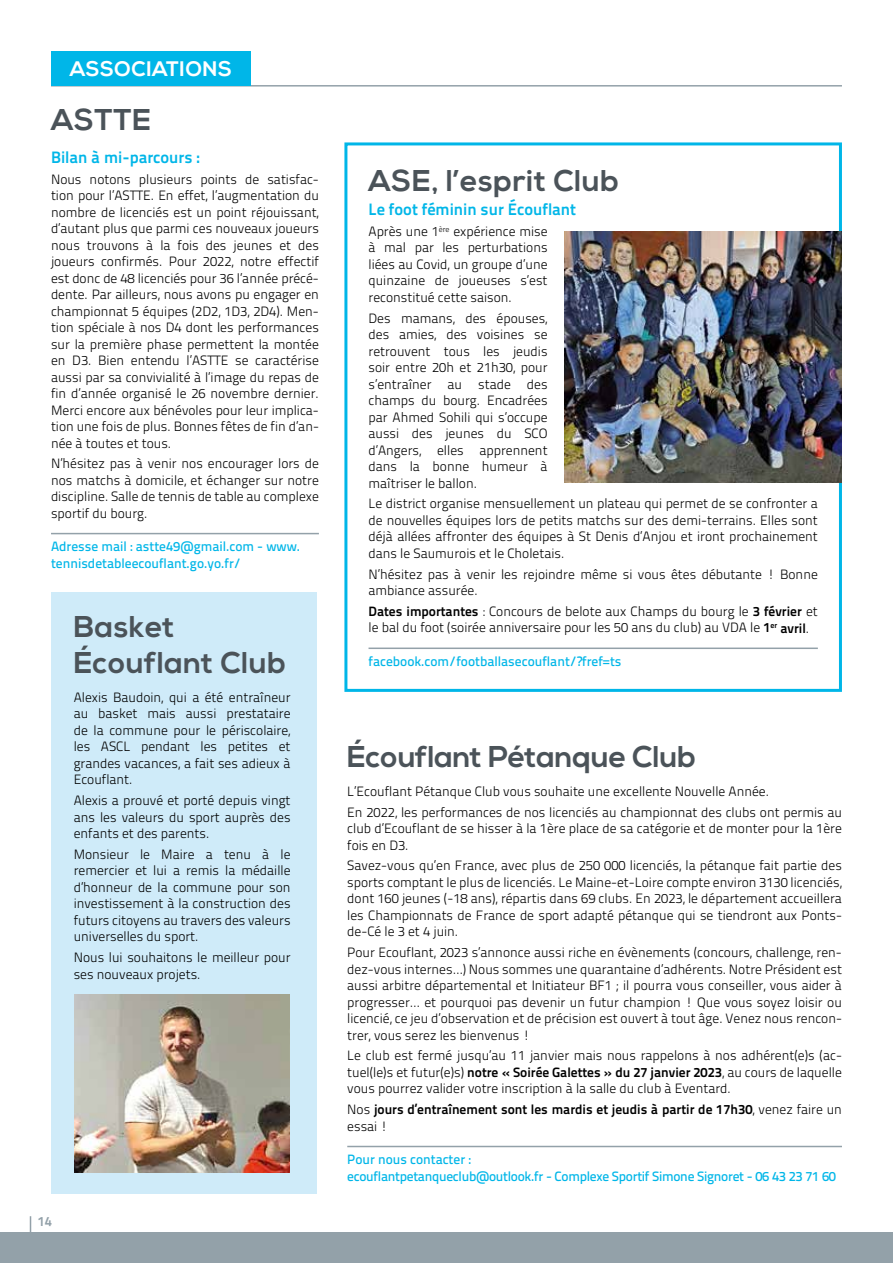
<style>
.page{position:relative;width:893px;height:1263px;background:#fff}
.page>*{position:absolute;margin:0;border:0;box-sizing:border-box;transform-origin:0 0}
.t1{font:700 30px/36px "Nexa";letter-spacing:.02em;color:#4b5359}
.t2{font:700 30px "Nexa";color:#4b5359}
.t3{font:700 21px "Nexa";letter-spacing:.02em;color:#fff}
.t4{font:16.5px "Titillium Text 22 L 800 wt";color:#00b6e8}
.t5{font:13.5px/16.5px "Titillium Text 22 L 250 wt";color:#000;text-align:justify}
.t6{font:13.5px/16.5px "Titillium Text 22 L 600 wt";color:#00b6e8}
.t7{font:13.5px/16.5px "Titillium Text 22 L 600 wt";letter-spacing:-.02em;color:#00b6e8}
.t8{font:13.5px "Titillium Text 22 L 800 wt";color:#000}
.t9{font:13.5px "Titillium Text 22 L 800 wt";color:#93a1a9}
.s1{font-family:"Titillium Text 22 L 800 wt"}
.s2{font-family:"Titillium Text 22 L 250 wt"}
</style>
<div class="page">
<div style="left:51px;top:592px;width:265px;height:601px;background:#cfebf9"></div>
<hr style="left:51px;top:85px;width:791px;height:2px;background:#93a1a9">
<svg style="left:30px;top:1216px;width:1px;height:16px"></svg>
<div style="left:0;top:1232px;width:893px;height:31px;background:#93a1a9"></div>
<div style="left:51px;top:51px;width:200px;height:34px;background:#00b6e8"></div>
<hr style="left:369px;top:647px;width:449px;height:2px;background:#93a1a9">
<div style="left:344px;top:142px;width:498px;height:550px;border:3px solid #00b6e8"></div>
<hr style="left:51px;top:533px;width:268px;height:1px;background:#93a1a9">
<hr style="left:347px;top:1146px;width:495px;height:1px;background:#93a1a9">
<img style="left:565px;top:231px;width:277px;height:252px">
<img style="left:74px;top:994px;width:215px;height:179px">
<h2 class="t3" style="left:70px;top:57px;width:164px">ASSOCIATIONS</h2>
<h1 class="t1" style="left:51px;top:103px;width:102px">ASTTE</h1>
<p class="t4" style="left:51px;top:144px;width:150px">Bilan à mi-parcours :</p>
<p class="t5" style="left:51px;top:170px;width:269px">Nous notons plusieurs points de satisfac&shy;tion pour l’ASTTE. En effet, l’augmentation du nombre de licenciés est un point réjouissant, d’autant plus que parmi ces nouveaux joueurs nous trouvons à la fois des jeunes et des joueurs confirmés. Pour 2022, notre effectif est donc de 48 licenciés pour 36 l’année précé&shy;dente. Par ailleurs, nous avons pu engager en championnat 5 équipes (2D2, 1D3, 2D4). Men&shy;tion spéciale à nos D4 dont les performances sur la première phase permettent la montée en D3. Bien entendu l’ASTTE se caractérise aussi par sa convivialité à l’image du repas de fin d’année organisé le 26 novembre dernier.<br>Merci encore aux bénévoles pour leur implica&shy;tion une fois de plus. Bonnes fêtes de fin d’an&shy;née à toutes et tous.</p>
<p class="t5" style="left:51px;top:455px;width:269px">N’hésitez pas à venir nos encourager lors de nos matchs à domicile, et échanger sur notre discipline. Salle de tennis de table au complexe sportif du bourg.</p>
<p class="t6" style="left:51px;top:537px;width:251px">Adresse mail : astte49@gmail.com - www. tennisdetableecouflant.go.yo.fr/</p>
<h1 class="t1" style="left:74px;top:609px;width:214px">Basket<br>Écouflant Club</h1>
<p class="t5" style="left:74px;top:688px;width:218px">Alexis Baudoin, qui a été entraîneur au basket mais aussi prestataire de la commune pour le périscolaire, les ASCL pendant les petites et grandes vacances, a fait ses adieux à Ecouflant.</p>
<p class="t5" style="left:74px;top:791px;width:218px">Alexis a prouvé et porté depuis vingt ans les valeurs du sport auprès des enfants et des parents.</p>
<p class="t5" style="left:74px;top:845px;width:218px">Monsieur le Maire a tenu à le remercier et lui a remis la médaille d’honneur de la commune pour son investissement à la construction des futurs citoyens au travers des valeurs universelles du sport.</p>
<p class="t5" style="left:74px;top:948px;width:218px">Nous lui souhaitons le meilleur pour ses nouveaux projets.</p>
<p class="t9" style="left:38px;top:1211px;width:16px">14</p>
<h1 class="t1" style="left:369px;top:164px;width:252px">ASE, l’esprit Club</h1>
<p class="t4" style="left:369px;top:197px;width:209px">Le foot féminin sur Écouflant</p>
<p class="t5" style="left:369px;top:222px;width:181px">Après une 1<sup>ère</sup> expérience mise à mal par les perturbations liées au Covid, un groupe d’une quinzaine de joueuses s’est reconstitué cette saison.</p>
<p class="t5" style="left:369px;top:309px;width:181px">Des mamans, des épouses, des amies, des voisines se retrouvent tous les jeudis soir entre 20h et 21h30, pour s’entraîner au stade des champs du bourg. Encadrées par Ahmed Sohili qui s’occupe aussi des jeunes du SCO d’Angers, elles apprennent dans la bonne humeur à maîtriser le ballon.</p>
<p class="t5" style="left:369px;top:495px;width:451px">Le district organise mensuellement un plateau qui permet de se confronter a de nouvelles équipes lors de petits matchs sur des demi-terrains. Elles sont déjà allées affronter des équipes à St Denis d’Anjou et iront prochainement dans le Saumurois et le Choletais.</p>
<p class="t5" style="left:369px;top:565px;width:451px">N’hésitez pas à venir les rejoindre même si vous êtes débutante ! Bonne ambiance assurée.</p>
<p class="t5" style="left:369px;top:602px;width:451px"><span class="s1">Dates importantes</span> : Concours de belote aux Champs du bourg le <span class="s1">3 février</span> et le bal du foot (soirée anniversaire pour les 50 ans du club) au VDA le <span class="s1">1</span><sup>er</sup> <span class="s1">avril</span>.</p>
<p class="t6" style="left:369px;top:652px;width:255px">facebook.com/footballasecouflant/?fref=ts</p>
<h1 class="t2" style="left:347px;top:739px;width:350px">Écouflant Pétanque Club</h1>
<p class="t5" style="left:347px;top:780px;width:496px;line-height:20.7px">L’Ecouflant Pétanque Club vous souhaite une excellente Nouvelle Année.<br>En 2022, les performances de nos licenciés au championnat des clubs ont permis au</p>
<p class="t5" style="left:347px;top:819px;width:496px">club d’Ecouflant de se hisser à la 1ère place de sa catégorie et de monter pour la 1ère fois en D3.</p>
<p class="t5" style="left:347px;top:857px;width:496px">Savez-vous qu’en France, avec plus de 250 000 licenciés, la pétanque fait partie des sports comptant le plus de licenciés. Le Maine-et-Loire compte environ 3130 licenciés, dont 160 jeunes (-18 ans), répartis dans 69 clubs. En 2023, le département accueillera les Championnats de France de sport adapté pétanque qui se tiendront aux Ponts&shy;de-Cé le 3 et 4 juin.</p>
<p class="t5" style="left:347px;top:943px;width:496px">Pour Ecouflant, 2023 s’annonce aussi riche en évènements (concours, challenge, ren&shy;dez-vous internes…) Nous sommes une quarantaine d’adhérents. Notre Président est aussi arbitre départemental et Initiateur BF1 ; il pourra vous conseiller, vous aider à progresser… et pourquoi pas devenir un futur champion ! Que vous soyez loisir ou licencié, ce jeu d’observation et de précision est ouvert à tout âge. Venez nous rencon&shy;trer, vous serez les bienvenus !</p>
<p class="t5" style="left:347px;top:1047px;width:496px">Le club est fermé jusqu’au 11 janvier mais nous rappelons à nos adhérent(e)s (ac&shy;tuel(le)s et futur(e)s) <span class="s1">notre « Soirée Galettes » du 27 janvier 2023</span>, au cours de laquelle vous pourrez valider votre inscription à la salle du club à Eventard.</p>
<p class="t8" style="left:347px;top:1099px;width:496px"><span class="s2">Nos</span> jours d’entraînement sont les mardis et jeudis à partir de 17h30<span class="s2">, venez faire un</span></p>
<p class="t5" style="left:347px;top:1117px;width:42px">essai !</p>
<p class="t7" style="left:347px;top:1150px;width:490px">Pour nous contacter :<br>ecouflantpetanqueclub@outlook.fr - Complexe Sportif Simone Signoret - 06 43 23 71 60</p>
</div>
